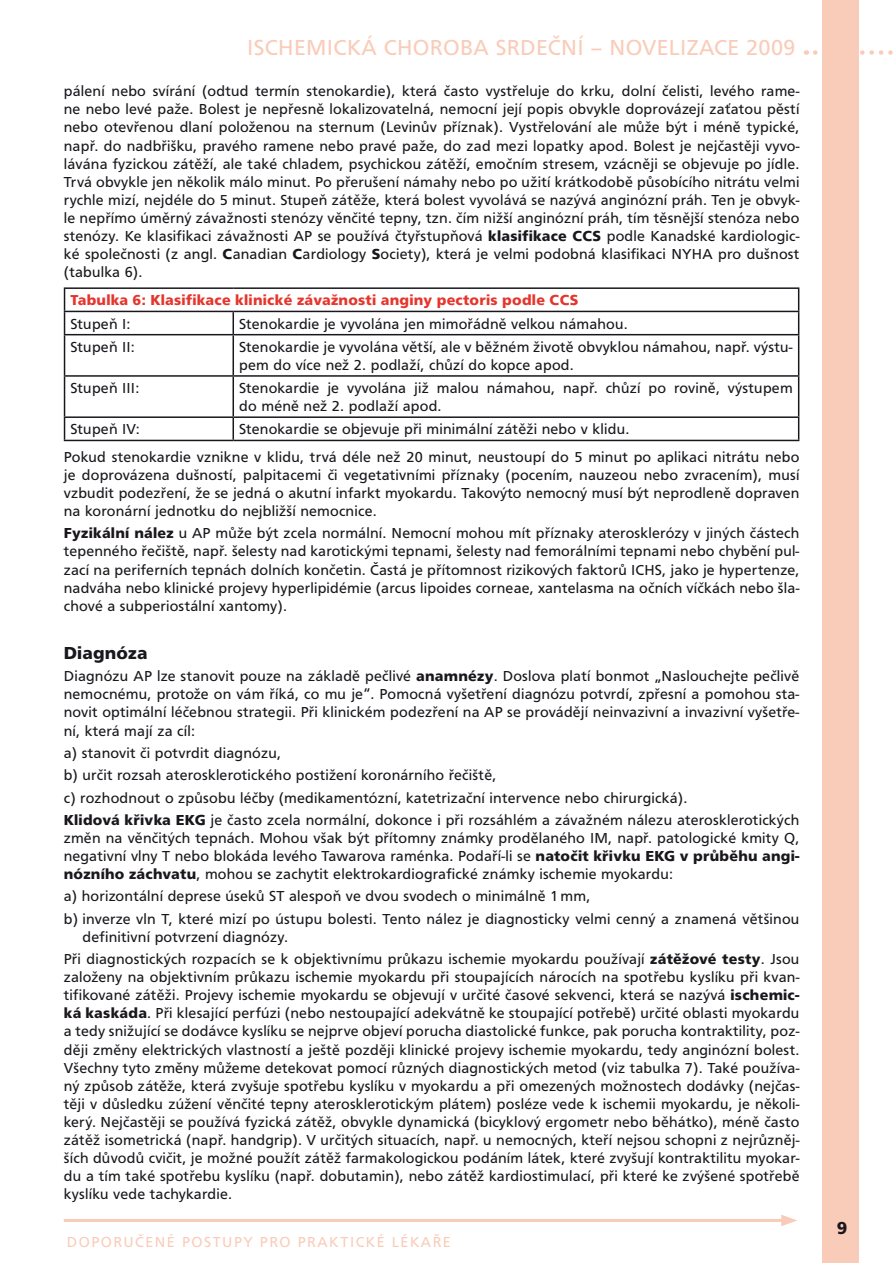
<style>
.page{position:relative;width:893px;height:1263px;background:#fff}
.page>*{position:absolute;margin:0;border:0;box-sizing:border-box;transform-origin:0 0}
.t1{font:22.5px "Frutus TEE";letter-spacing:.015em;color:#f9ccb9}
.t2{font:700 18px "Frutus TEE";color:#1a171c}
.t3{font:15px/18.1px "Frutus TEE";letter-spacing:.015em;color:#1a171c;text-align:justify}
.t4{font:700 15px "Frutus TEE";letter-spacing:.015em;color:#e5352c}
.t5{font:15px "Frutus TEE";letter-spacing:.1em;color:#f9ccb9}
.t6{font:700 15px "Frutus TEE";letter-spacing:.015em;color:#1a171c}
.s1{font-weight:700}
</style>
<div class="page">
<hr style="left:64px;top:1219px;width:723px;height:3px;background:#f9ccb9">
<svg style="left:781px;top:1214px;width:16px;height:12px"></svg>
<svg style="left:815px;top:50px;width:78px;height:5px"></svg>
<div style="left:822px;top:0;width:36px;height:1263px;background:#f9ccb9"></div>
<hr style="left:64px;top:287px;width:169px;height:2px;background:#1a171c">
<hr style="left:233px;top:287px;width:566px;height:2px;background:#1a171c">
<hr style="left:64px;top:311px;width:169px;height:1px;background:#1a171c">
<svg style="left:64px;top:289px;width:1px;height:45px"></svg>
<hr style="left:233px;top:311px;width:566px;height:1px;background:#1a171c">
<hr style="left:232px;top:312px;width:2px;height:22px;background:#1a171c">
<svg style="left:798px;top:289px;width:1px;height:45px"></svg>
<hr style="left:64px;top:334px;width:169px;height:1px;background:#1a171c">
<hr style="left:64px;top:335px;width:1px;height:40px;background:#1a171c">
<hr style="left:233px;top:334px;width:566px;height:1px;background:#1a171c">
<hr style="left:232px;top:335px;width:2px;height:40px;background:#1a171c">
<hr style="left:798px;top:335px;width:1px;height:40px;background:#1a171c">
<hr style="left:64px;top:375px;width:169px;height:2px;background:#1a171c">
<hr style="left:64px;top:377px;width:1px;height:39px;background:#1a171c">
<hr style="left:233px;top:375px;width:566px;height:2px;background:#1a171c">
<hr style="left:232px;top:377px;width:2px;height:39px;background:#1a171c">
<hr style="left:798px;top:377px;width:1px;height:39px;background:#1a171c">
<hr style="left:64px;top:416px;width:169px;height:2px;background:#1a171c">
<svg style="left:64px;top:418px;width:1px;height:22px"></svg>
<hr style="left:233px;top:416px;width:566px;height:2px;background:#1a171c">
<hr style="left:232px;top:418px;width:2px;height:22px;background:#1a171c">
<svg style="left:798px;top:418px;width:1px;height:22px"></svg>
<hr style="left:64px;top:440px;width:169px;height:1px;background:#1a171c">
<hr style="left:233px;top:440px;width:566px;height:1px;background:#1a171c">
<h1 class="t1" style="left:247px;top:35px;width:550px">ISchemická choroba srdeční – novelizace 2009</h1>
<p class="t3" style="left:64px;top:82px;width:737px">pálení nebo svírání (odtud termín stenokardie), která často vystřeluje do krku, dolní čelisti, levého rame&shy;ne nebo levé paže. Bolest je nepřesně lokalizovatelná, nemocní její popis obvykle doprovázejí zaťatou pěstí nebo otevřenou dlaní položenou na sternum (Levinův příznak). Vystřelování ale může být i méně typické, např. do nadbřišku, pravého ramene nebo pravé paže, do zad mezi lopatky apod. Bolest je nejčastěji vyvo&shy;lávána fyzickou zátěží, ale také chladem, psychickou zátěží, emočním stresem, vzácněji se objevuje po jídle.<br>Trvá obvykle jen několik málo minut. Po přerušení námahy nebo po užití krátkodobě působícího nitrátu velmi rychle mizí, nejdéle do 5 minut. Stupeň zátěže, která bolest vyvolává se nazývá anginózní práh. Ten je obvyk&shy;le nepřímo úměrný závažnosti stenózy věnčité tepny, tzn. čím nižší anginózní práh, tím těsnější stenóza nebo stenózy. Ke klasifikaci závažnosti AP se používá čtyřstupňová <span class="s1">klasifikace CCS</span> podle Kanadské kardiologic&shy;ké společnosti (z angl. <span class="s1">C</span>anadian <span class="s1">C</span>ardiology <span class="s1">S</span>ociety), která je velmi podobná klasifikaci NYHA</p>
<p class="t3" style="left:718px;top:245px;width:83px">pro dušnost</p>
<p class="t3" style="left:64px;top:263px;width:80px">(tabulka 6).</p>
<p class="t4" style="left:71px;top:292px;width:509px">Tabulka 6: Klasifikace klinické závažnosti anginy pectoris podle CCS</p>
<p class="t3" style="left:71px;top:315px;width:62px">Stupeň I:</p>
<p class="t3" style="left:239px;top:315px;width:390px">Stenokardie je vyvolána jen mimořádně velkou námahou.</p>
<p class="t3" style="left:71px;top:338px;width:66px">Stupeň II:</p>
<p class="t3" style="left:239px;top:338px;width:555px">Stenokardie je vyvolána větší, ale v běžném životě obvyklou námahou, např. výstu&shy;pem do více než 2. podlaží, chůzí do kopce apod.</p>
<p class="t3" style="left:71px;top:379px;width:70px">Stupeň III:</p>
<p class="t3" style="left:239px;top:379px;width:555px">Stenokardie je vyvolána již malou námahou, např. chůzí po rovině, výstupem do méně než 2. podlaží apod.</p>
<p class="t3" style="left:71px;top:420px;width:71px">Stupeň IV:</p>
<p class="t3" style="left:64px;top:416px;width:737px;line-height:27.3px;text-align:center">Stenokardie se objevuje při minimální zátěži nebo v klidu.<br>Pokud stenokardie vznikne v klidu, trvá déle než 20 minut, neustoupí do 5 minut po aplikaci nitrátu nebo</p>
<p class="t3" style="left:64px;top:466px;width:737px">je doprovázena dušností, palpitacemi či vegetativními příznaky (pocením, nauzeou nebo zvracením), musí vzbudit podezření, že se jedná o akutní infarkt myokardu. Takovýto nemocný musí být neprodleně dopraven na koronární jednotku do nejbližší nemocnice.</p>
<p class="t3" style="left:64px;top:524px;width:737px"><span class="s1">Fyzikální nález</span> u AP může být zcela normální. N emocní mohou mít příznaky aterosklerózy v jiných částech tepenného řečiště, např. šelesty nad karotickými tepnami, šelesty nad femorálními tepnami nebo chybění pul&shy;zací na periferních tepnách dolních končetin. Častá je přítomnost rizikových faktorů ICH S, jako je hypertenze, nadváha nebo klinické projevy hyperlipidémie (arcus lipoides corneae, xantelasma na očních víčkách nebo šla&shy;chové a subperiostální xantomy).</p>
<p class="t2" style="left:64px;top:642px;width:85px">Diagnóza</p>
<p class="t3" style="left:64px;top:667px;width:737px">Diagnózu AP lze stanovit pouze na základě pečlivé <span class="s1">anamnézy</span>. Doslova platí bonmot „Naslouchejte pečlivě nemocnému, protože on vám říká, co mu je“. Pomocná vyšetření diagnózu potvrdí, zpřesní a pomohou sta&shy;novit optimální léčebnou strategii. Při klinickém podezření na AP se provádějí neinvazivní a invazivní vyšetře&shy;ní, která mají za cíl:</p>
<p class="t3" style="left:64px;top:742px;width:625px;line-height:22.4px;text-align:left">a) stanovit či potvrdit diagnózu,<br>b) určit rozsah aterosklerotického postižení koronárního řečiště,<br>c) rozhodnout o způsobu léčby (medikamentózní, katetrizační intervence nebo chirurgická).</p>
<p class="t6" style="left:64px;top:811px;width:123px">Klidová křivka EKG</p>
<p class="t3" style="left:64px;top:811px;width:737px;text-indent:147px">je často zcela normální, dokonce i při rozsáhlém a závažném nálezu aterosklerotických změn na věnčitých tepnách. Mohou však být přítomny známky prodělaného IM, např. patologické kmity Q, negativní vlny T nebo blokáda levého Tawarova raménka. Podaří-li se <span class="s1">natočit křivku EKG</span></p>
<p class="t6" style="left:680px;top:847px;width:121px">v průběhu angi-</p>
<p class="t3" style="left:64px;top:863px;width:737px;line-height:22.4px;text-align:left"><span class="s1">nózního záchvatu</span>, mohou se zachytit elektrokardiografické známky ischemie myokardu:<br>a) horizontální deprese úseků ST alespoň ve dvou svodech o minimálně 1 mm,<br>b) inverze vln T, které mizí po ústupu bolesti. Tento nález je diagnosticky velmi cenný a znamená většinou</p>
<p class="t3" style="left:64px;top:926px;width:737px;line-height:22.4px;text-indent:19px">definitivní potvrzení diagnózy.<br>Při diagnostických rozpacích se k objektivnímu průkazu ischemie myokardu používají <span class="s1">zátěžové testy</span>. Jsou</p>
<p class="t3" style="left:64px;top:968px;width:737px">založeny na objektivním průkazu ischemie myokardu při stoupajících nárocích na spotřebu kyslíku při kvan&shy;tifikované zátěži. Projevy ischemie myokardu se objevují v určité časové sekvenci, která se nazývá <span class="s1">ischemic&shy;ká kaskáda</span>. Při klesající perfúzi (nebo nestoupající adekvátně ke stoupající potřebě) určité oblasti myokardu a tedy snižující se dodávce kyslíku se nejprve objeví porucha diastolické funkce, pak porucha kontraktility, poz&shy;ději změny elektrických vlastností a ještě později klinické projevy ischemie myokardu, tedy anginózní bolest.<br>Všechny tyto změny můžeme detekovat pomocí různých diagnostických metod (viz tabulka 7). Také používa&shy;ný způsob zátěže, která zvyšuje spotřebu kyslíku v myokardu a při omezených možnostech dodávky (nejčas&shy;těji v důsledku zúžení věnčité tepny aterosklerotickým plátem) posléze vede k ischemii myokardu, je několi&shy;kerý. N ejčastěji se používá fyzická zátěž, obvykle dynamická (bicyklový ergometr nebo běhátko), méně často zátěž isometrická (např. handgrip). V určitých situacích, např. u nemocných, kteří nejsou schopni z nejrůzněj&shy;ších důvodů cvičit, je možné použít zátěž farmakologickou podáním látek, které zvyšují kontraktilitu myokar&shy;du a tím také spotřebu kyslíku (např. dobutamin), nebo zátěž kardiostimulací, při které ke zvýšené spotřebě kyslíku vede tachykardie.</p>
<p class="t5" style="left:67px;top:1234px;width:385px">doporu čené postupy pro prakti cké lékaře</p>
<p class="t2" style="left:837px;top:1217px;width:12px">9</p>
</div>
